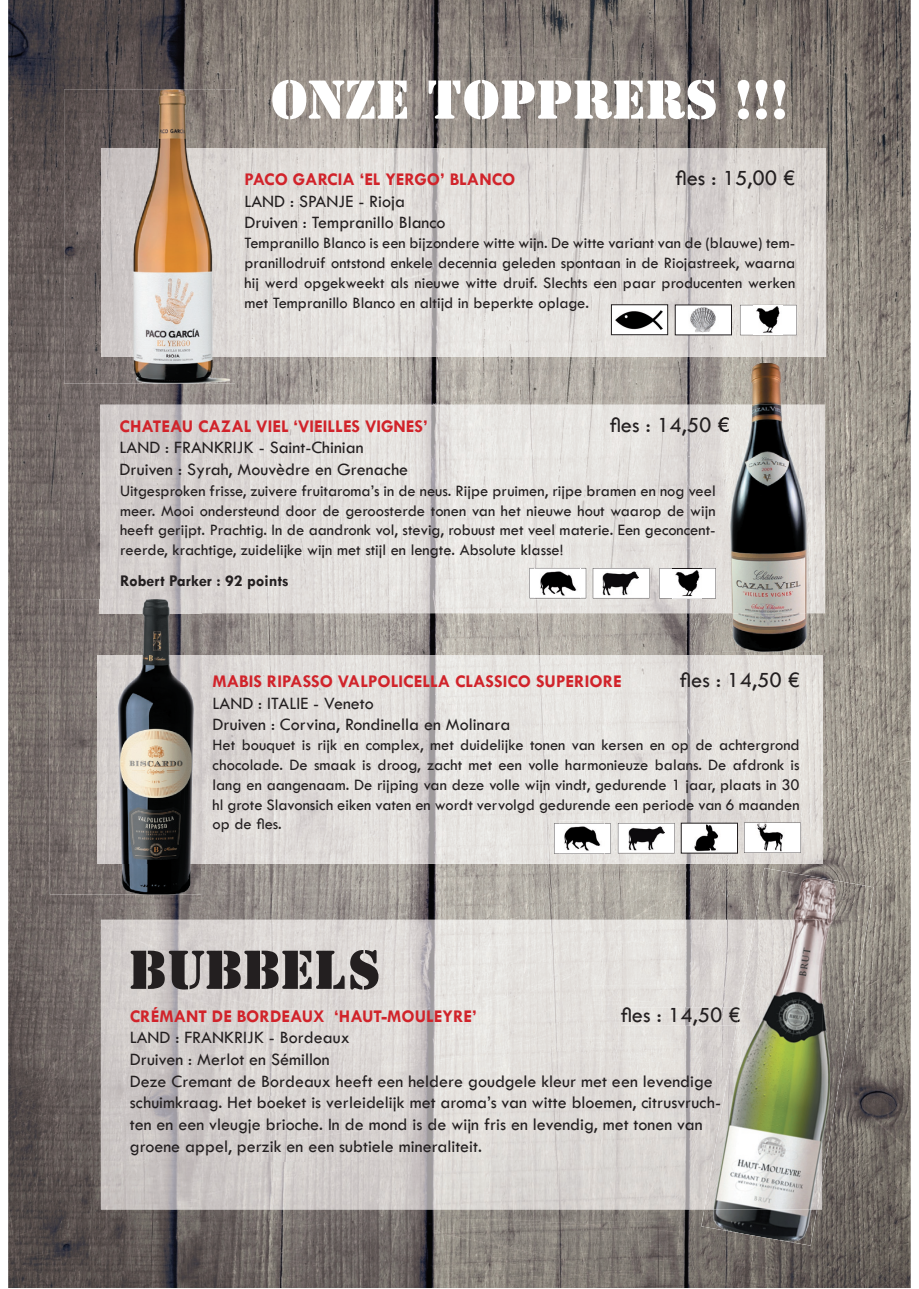
<style>
.page{position:relative;width:919px;height:1289px;background:#fff}
.page>*{position:absolute;margin:0;border:0;box-sizing:border-box;transform-origin:0 0}
.t1{font:54px "Stencil BT";color:#fff}
.t2{font:54px "Stencil BT";color:#231f20}
.t3{font:22.5px "Tw Cen";color:#231f20}
.t4{font:18px/21.6px "Tw Cen";color:#231f20}
.t5{font:700 18px "Tw Cen";color:#d1232a}
.t6{font:16.5px/19.8px "Tw Cen";color:#231f20;text-align:justify}
.t7{font:700 16.5px "Tw Cen";color:#231f20}
</style>
<div class="page">
<img style="left:8px;top:0;width:902px;height:1287px">
<img style="left:101px;top:919px;width:603px;height:241px">
<img style="left:101px;top:1160px;width:603px;height:49px">
<img style="left:621px;top:1007px;width:83px;height:18px">
<img style="left:130px;top:1096px;width:574px;height:15px">
<img style="left:235px;top:148px;width:591px;height:209px">
<img style="left:100px;top:405px;width:725px;height:208px">
<img style="left:610px;top:417px;width:111px;height:18px">
<img style="left:201px;top:655px;width:621px;height:208px">
<div style="left:611px;top:305px;width:56px;height:30px;background:#fff"></div>
<div style="left:611px;top:304px;width:56px;height:31px;border:1px solid #231f20"></div>
<img style="left:616px;top:310px;width:46px;height:20px">
<div style="left:675px;top:305px;width:56px;height:30px;background:#fff"></div>
<img style="left:690px;top:307px;width:26px;height:26px">
<svg style="left:740px;top:305px;width:56px;height:30px"></svg>
<img style="left:753px;top:306px;width:29px;height:28px">
<svg style="left:529px;top:568px;width:57px;height:30px"></svg>
<img style="left:534px;top:565px;width:46px;height:34px">
<img style="left:534px;top:568px;width:46px;height:30px">
<svg style="left:592px;top:568px;width:57px;height:30px"></svg>
<img style="left:602px;top:572px;width:36px;height:23px">
<img style="left:672px;top:565px;width:29px;height:3px">
<svg style="left:659px;top:568px;width:57px;height:30px"></svg>
<img style="left:672px;top:568px;width:29px;height:30px">
<svg style="left:554px;top:823px;width:56px;height:30px"></svg>
<img style="left:559px;top:820px;width:45px;height:35px">
<img style="left:559px;top:823px;width:45px;height:30px">
<svg style="left:618px;top:823px;width:56px;height:30px"></svg>
<div style="left:681px;top:823px;width:56px;height:30px;background:#fff"></div>
<svg style="left:744px;top:822px;width:56px;height:31px"></svg>
<img style="left:694px;top:824px;width:24px;height:27px">
<img style="left:755px;top:823px;width:29px;height:28px">
<img style="left:628px;top:826px;width:36px;height:24px">
<img style="left:701px;top:1190px;width:130px;height:55px">
<img style="left:787px;top:868px;width:44px;height:323px">
<img style="left:830px;top:868px;width:43px;height:270px">
<img style="left:743px;top:868px;width:44px;height:51px">
<img style="left:704px;top:919px;width:118px;height:290px">
<img style="left:736px;top:1007px;width:3px;height:18px">
<img style="left:64px;top:89px;width:171px;height:98px">
<img style="left:64px;top:335px;width:171px;height:48px">
<img style="left:64px;top:187px;width:37px;height:148px">
<img style="left:101px;top:148px;width:134px;height:209px">
<img style="left:721px;top:363px;width:90px;height:289px">
<img style="left:721px;top:405px;width:90px;height:208px">
<img style="left:721px;top:417px;width:7px;height:18px">
<img style="left:50px;top:600px;width:151px;height:294px">
<img style="left:100px;top:600px;width:101px;height:13px">
<img style="left:98px;top:655px;width:103px;height:208px">
<h1 class="t1" style="left:270px;top:66px;width:519px">ONZE TOPPRERS !!!</h1>
<p class="t5" style="left:244px;top:169px;width:272px">PACO GARCIA ‘EL YERGO’ BLANCO</p>
<h2 class="t3" style="left:675px;top:165px;width:121px">fles : 15,00 €</h2>
<p class="t4" style="left:244px;top:190px;width:202px">LAND : SPANJE - Rioja<br>Druiven : Tempranillo Blanco</p>
<p class="t6" style="left:244px;top:233px;width:552px">Tempranillo Blanco is een bijzondere witte wijn. De witte variant van de (blauwe) tem&shy;pranillodruif ontstond enkele decennia geleden spontaan in de Riojastreek, waarna hij werd opgekweekt als nieuwe witte druif. Slechts een paar producenten werken met Tempranillo Blanco en altijd in beperkte oplage.</p>
<p class="t5" style="left:120px;top:415px;width:309px">CHATEAU CAZAL VIEL ‘VIEILLES VIGNES’</p>
<h2 class="t3" style="left:609px;top:411px;width:121px">fles : 14,50 €</h2>
<p class="t4" style="left:120px;top:436px;width:290px">LAND : FRANKRIJK - Saint-Chinian<br>Druiven : Syrah, Mouvèdre en Grenache</p>
<p class="t6" style="left:120px;top:480px;width:597px">Uitgesproken frisse, zuivere fruitaroma’s in de neus. Rijpe pruimen, rijpe bramen en nog veel meer. Mooi ondersteund door de geroosterde tonen van het nieuwe hout waarop de wijn heeft gerijpt. Prachtig. In de aandronk vol, stevig, robuust met veel materie. Een geconcent&shy;reerde, krachtige, zuidelijke wijn met stijl en lengte. Absolute klasse!</p>
<p class="t7" style="left:120px;top:570px;width:170px">Robert Parker : 92 points</p>
<p class="t5" style="left:212px;top:670px;width:411px">MABIS RIPASSO VALPOLICELLA CLASSICO SUPERIORE</p>
<h2 class="t3" style="left:679px;top:666px;width:121px">fles : 14,50 €</h2>
<p class="t4" style="left:212px;top:692px;width:299px">LAND : ITALIE - Veneto<br>Druiven : Corvina, Rondinella en Molinara</p>
<p class="t6" style="left:212px;top:735px;width:588px">Het bouquet is rijk en complex, met duidelijke tonen van kersen en op de achtergrond chocolade. De smaak is droog, zacht met een volle harmonieuze balans. De afdronk is lang en aangenaam. De rijping van deze volle wijn vindt, gedurende 1 jaar, plaats in 30 hl grote Slavonsich eiken vaten en wordt vervolgd gedurende een periode van 6 maanden op de fles.</p>
<h1 class="t2" style="left:129px;top:936px;width:253px">BUBBELS</h1>
<p class="t5" style="left:130px;top:1005px;width:348px">CRÉMANT DE BORDEAUX ‘HAUT-MOULEYRE’</p>
<h2 class="t3" style="left:620px;top:1001px;width:121px">fles : 14,50 €</h2>
<p class="t4" style="left:130px;top:1026px;width:592px">LAND : FRANKRIJK - Bordeaux<br>Druiven : Merlot en Sémillon<br>Deze Cremant de Bordeaux heeft een heldere goudgele kleur met een levendige schuimkraag. Het boeket is verleidelijk met aroma’s van witte bloemen, citrusvruch&shy;ten en een vleugje brioche. In de mond is de wijn fris en levendig, met tonen van groene appel, perzik en een subtiele mineraliteit.</p>
</div>
